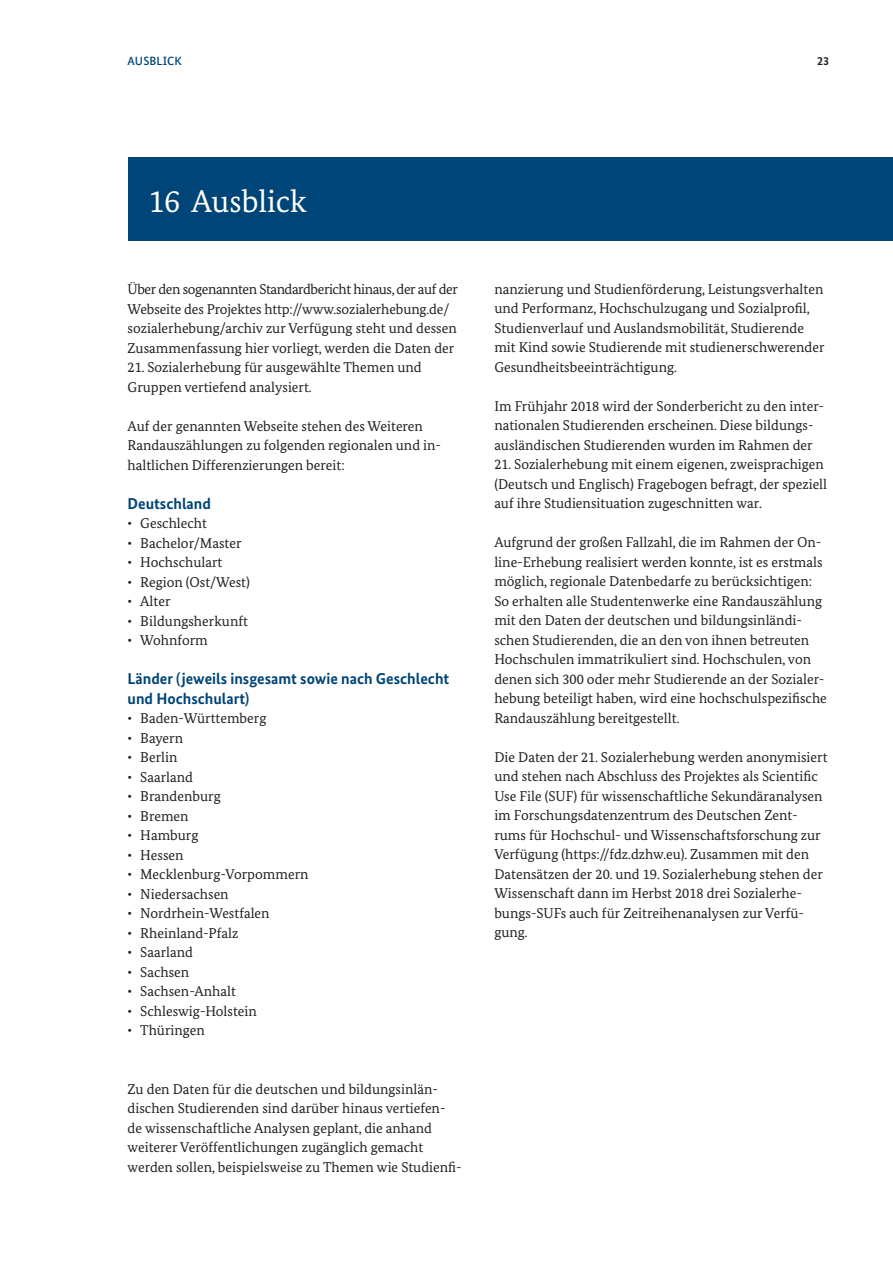
<style>
.page{position:relative;width:893px;height:1263px;background:#fff}
.page>*{position:absolute;margin:0;border:0;box-sizing:border-box;transform-origin:0 0}
.t1{font:31.5px "Bundes Serif";color:#fff}
.t2{font:700 15.75px/19.5px "Bundes Sans";color:#004578}
.t3{font:14.25px/19.5px "Bundes Serif";color:#231f20}
.t4{font:500 12px "Bundes Sans";letter-spacing:.01em;color:#004578}
.t5{font:700 12px "Bundes Sans";color:#231f20}
</style>
<div class="page">
<div style="left:128px;top:157px;width:765px;height:84px;background:#004578"></div>
<p class="t4" style="left:128px;top:53px;width:56px">AUSBLICK</p>
<p class="t5" style="left:817px;top:53px;width:13px">23</p>
<h1 class="t1" style="left:149px;top:181px;width:159px">16 Ausblick</h1>
<p class="t3" style="left:128px;top:279px;width:332px">Über den sogenannten Standardbericht hinaus, der auf der Webseite des Projektes http://www.sozialerhebung.de/ sozialerhebung/archiv zur Verfügung steht und dessen Zusammenfassung hier vorliegt, werden die Daten der</p>
<p class="t3" style="left:128px;top:357px;width:296px">21. Sozialerhebung für ausgewählte Themen und<br>Gruppen vertiefend analysiert.</p>
<p class="t3" style="left:128px;top:416px;width:315px">Auf der genannten Webseite stehen des Weiteren<br>Randauszählungen zu folgenden regionalen und in&shy;haltlichen Differenzierungen bereit:</p>
<h2 class="t2" style="left:128px;top:493px;width:85px">Deutschland</h2>
<p class="t3" style="left:128px;top:513px;width:81px">∙ Geschlecht</p>
<p class="t3" style="left:128px;top:533px;width:115px">∙ Bachelor/Master</p>
<p class="t3" style="left:128px;top:552px;width:96px">∙ Hochschulart</p>
<p class="t3" style="left:128px;top:572px;width:124px">∙ Region (Ost/West)</p>
<p class="t3" style="left:128px;top:591px;width:45px">∙ Alter</p>
<p class="t3" style="left:128px;top:611px;width:122px">∙ Bildungsherkunft</p>
<p class="t3" style="left:128px;top:630px;width:82px">∙ Wohnform</p>
<h2 class="t2" style="left:128px;top:669px;width:323px">Länder (jeweils insgesamt sowie nach Geschlecht und Hochschulart)</h2>
<p class="t3" style="left:128px;top:708px;width:140px">∙ Baden-Württemberg</p>
<p class="t3" style="left:128px;top:728px;width:57px">∙ Bayern</p>
<p class="t3" style="left:128px;top:747px;width:51px">∙ Berlin</p>
<p class="t3" style="left:128px;top:767px;width:67px">∙ Saarland</p>
<p class="t3" style="left:128px;top:786px;width:95px">∙ Brandenburg</p>
<p class="t3" style="left:128px;top:806px;width:63px">∙ Bremen</p>
<p class="t3" style="left:128px;top:825px;width:72px">∙ Hamburg</p>
<p class="t3" style="left:128px;top:845px;width:57px">∙ Hessen</p>
<p class="t3" style="left:128px;top:864px;width:182px">∙ Mecklenburg-Vorpommern</p>
<p class="t3" style="left:128px;top:884px;width:103px">∙ Niedersachsen</p>
<p class="t3" style="left:128px;top:903px;width:144px">∙ Nordrhein-Westfalen</p>
<p class="t3" style="left:128px;top:923px;width:112px">∙ Rheinland-Pfalz</p>
<p class="t3" style="left:128px;top:942px;width:67px">∙ Saarland</p>
<p class="t3" style="left:128px;top:962px;width:63px">∙ Sachsen</p>
<p class="t3" style="left:128px;top:981px;width:110px">∙ Sachsen-Anhalt</p>
<p class="t3" style="left:128px;top:1001px;width:131px">∙ Schleswig-Holstein</p>
<p class="t3" style="left:128px;top:1020px;width:79px">∙ Thüringen</p>
<p class="t3" style="left:128px;top:1079px;width:336px">Zu den Daten für die deutschen und bildungsinlän&shy;dischen Studierenden sind darüber hinaus vertiefen&shy;de wissenschaftliche Analysen geplant, die anhand weiterer Veröffentlichungen zugänglich gemacht werden sollen, beispielsweise zu Themen wie Studienfi-</p>
<p class="t3" style="left:494px;top:279px;width:332px">nanzierung und Studienförderung, Leistungsverhalten und Performanz, Hochschulzugang und Sozialprofil, Studienverlauf und Auslandsmobilität, Studierende mit Kind sowie Studierende mit studienerschwerender Gesundheitsbeeinträchtigung.</p>
<p class="t3" style="left:494px;top:396px;width:331px">Im Frühjahr 2018 wird der Sonderbericht zu den inter&shy;nationalen Studierenden erscheinen. Diese bildungs&shy;ausländischen Studierenden wurden im Rahmen der</p>
<p class="t3" style="left:494px;top:455px;width:334px">21. Sozialerhebung mit einem eigenen, zweisprachigen (Deutsch und Englisch) Fragebogen befragt, der speziell auf ihre Studiensituation zugeschnitten war.</p>
<p class="t3" style="left:494px;top:533px;width:334px">Aufgrund der großen Fallzahl, die im Rahmen der On&shy;line-Erhebung realisiert werden konnte, ist es erstmals möglich, regionale Datenbedarfe zu berücksichtigen:<br>So erhalten alle Studentenwerke eine Randauszählung mit den Daten der deutschen und bildungsinländi&shy;schen Studierenden, die an den von ihnen betreuten Hochschulen immatrikuliert sind. Hochschulen, von denen sich 300 oder mehr Studierende an der Sozialer&shy;hebung beteiligt haben, wird eine hochschulspezifische Randauszählung bereitgestellt.</p>
<p class="t3" style="left:494px;top:747px;width:335px">Die Daten der 21. Sozialerhebung werden anonymisiert und stehen nach Abschluss des Projektes als Scientific Use File (SUF) für wissenschaftliche Sekundäranalysen im Forschungsdatenzentrum des Deutschen Zent&shy;rums für Hochschul- und Wissenschaftsforschung zur Verfügung (https://fdz.dzhw.eu). Zusammen mit den Datensätzen der 20. und 19. Sozialerhebung stehen der Wissenschaft dann im Herbst 2018 drei Sozialerhe&shy;bungs-SUFs auch für Zeitreihenanalysen zur Verfü&shy;gung.</p>
</div>
